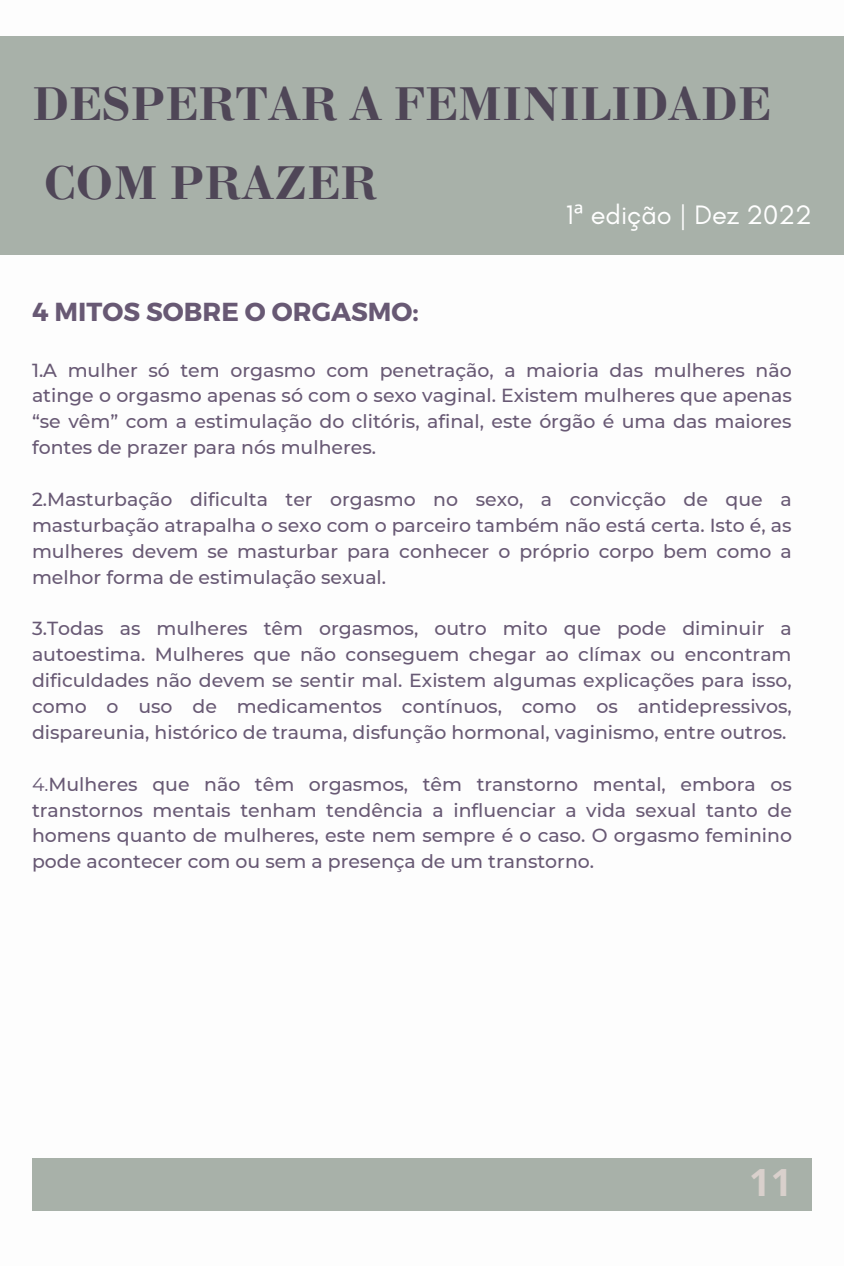
<style>
.page{position:relative;width:844px;height:1266px;background:#fff}
.page>*{position:absolute;margin:0;border:0;box-sizing:border-box;transform-origin:0 0}
.t1{font:700 49.8px/78.8px "Bodoni";color:#4f4657}
.t2{font:700 37.5px "Open Sans";color:#d9d0cc}
.t3{font:27.15px "Glacial Indifference";color:#fff}
.t4{font:700 26.03px "Montserrat";color:#685974}
.t5{font:500 18.9px/25.9px "Montserrat";color:#685974;text-align:justify}
.s1{font-family:"Noto Sans"}
.s2{font-weight:400}
</style>
<div class="page">
<div style="left:0;top:36px;width:844px;height:218px;background:#a8b1a9"></div>
<div style="left:32px;top:1158px;width:780px;height:52px;background:#a8b1a9"></div>
<h1 class="t1" style="left:32px;top:66px;width:740px">DESPERTAR A FEMINILIDADE<br>COM PRAZER</h1>
<h3 class="t4" style="left:32px;top:295px;width:388px">4 MITOS SOBRE O ORGASMO:</h3>
<h3 class="t3" style="left:566px;top:198px;width:247px">1<span class="s1">ª</span> edição | Dez 2022</h3>
<p class="t5" style="left:32px;top:357px;width:761px">1.A mulher só tem orgasmo com penetração, a maioria das mulheres não atinge o orgasmo apenas só com o sexo vaginal. Existem mulheres que apenas “se vêm” com a estimulação do clitóris, afinal, este órgão é uma das maiores fontes de prazer para nós mulheres.</p>
<p class="t5" style="left:32px;top:486px;width:761px">2.Masturbação dificulta ter orgasmo no sexo, a convicção de que a masturbação atrapalha o sexo com o parceiro também não está certa. Isto é, as mulheres devem se masturbar para conhecer o próprio corpo bem como a melhor forma de estimulação sexual.</p>
<p class="t5" style="left:32px;top:615px;width:761px">3.Todas as mulheres têm orgasmos, outro mito que pode diminuir a autoestima. Mulheres que não conseguem chegar ao clímax ou encontram dificuldades não devem se sentir mal. Existem algumas explicações para isso, como o uso de medicamentos contínuos, como os antidepressivos, dispareunia, histórico de trauma, disfunção hormonal, vaginismo, entre outros.</p>
<p class="t5" style="left:32px;top:771px;width:761px"><span class="s2">4.</span>Mulheres que não têm orgasmos, têm transtorno mental, embora os transtornos mentais tenham tendência a influenciar a vida sexual tanto de homens quanto de mulheres, este nem sempre é o caso. O orgasmo feminino pode acontecer com ou sem a presença de um transtorno.</p>
<h2 class="t2" style="left:749px;top:1156px;width:44px">11</h2>
</div>
